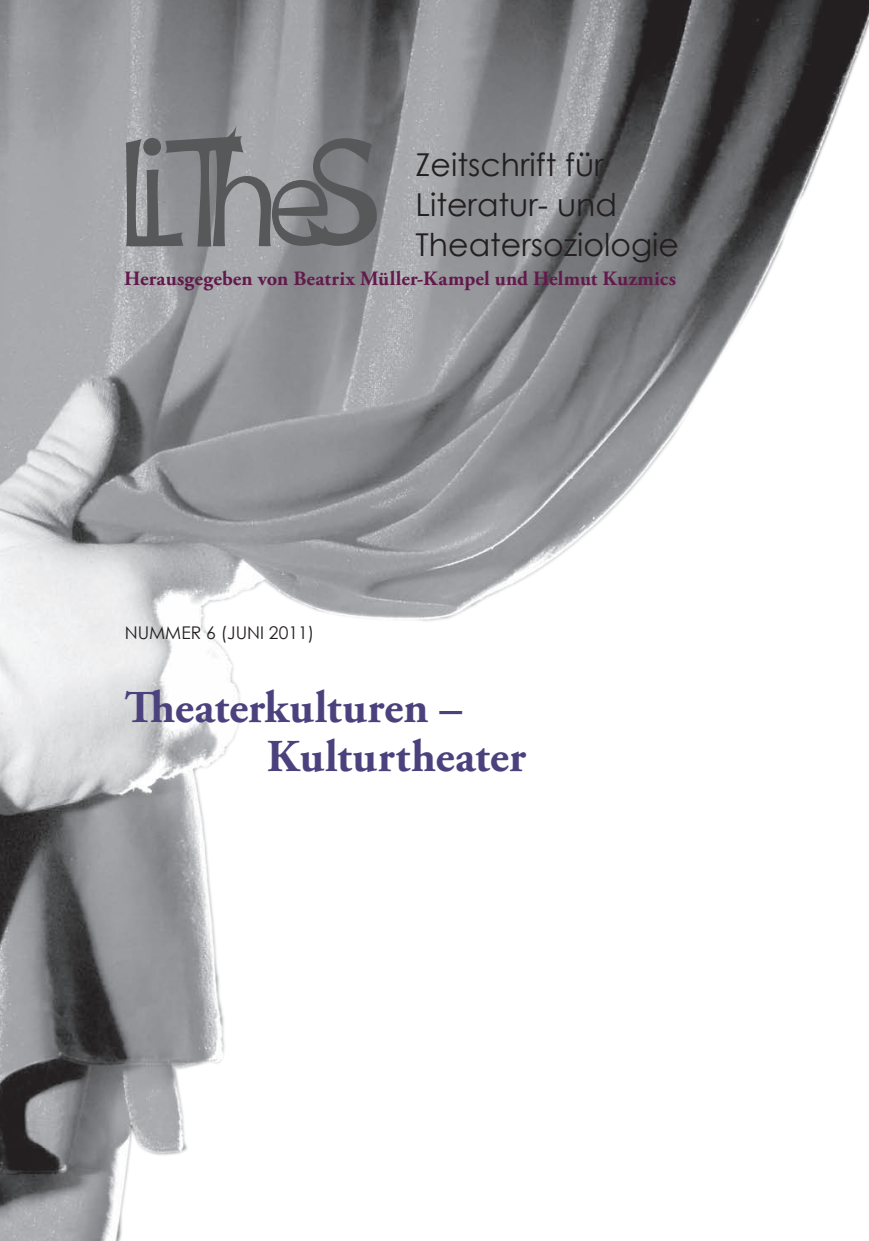
<style>
.page{position:relative;width:869px;height:1241px;background:#fff}
.page>*{position:absolute;margin:0;border:0;box-sizing:border-box;transform-origin:0 0}
.haupttitel{font:700 45.5px/49px "Adobe Garamond Pro";letter-spacing:.015em;color:#4a417d}
.t1{font:31.5px/40.2px "Century Gothic";color:#231f20}
.namen{font:700 20.3px "Adobe Garamond Pro";letter-spacing:.01em;color:#62194b}
.t2{font:17.5px "Century Gothic";color:#231f20}
</style>
<div class="page">
<img style="left:0;top:0;width:868px;height:1240px">
<svg style="left:124px;top:122px;width:252px;height:128px;background:#808285"></svg>
<p class="t1" style="left:415px;top:144px;width:265px">Zeitschrift für<br>Literatur- und<br>Theatersoziologie</p>
<p class="namen" style="left:124px;top:267px;width:553px">Herausgegeben von Beatrix Müller-Kampel und Helmut Kuzmics</p>
<p class="t2" style="left:125px;top:622px;width:191px">NUMMER 6 (JUNI 2011)</p>
<p class="haupttitel" style="left:267px;top:684px;width:260px;text-indent:-142px">Theaterkulturen –<br>Kulturtheater</p>
</div>
